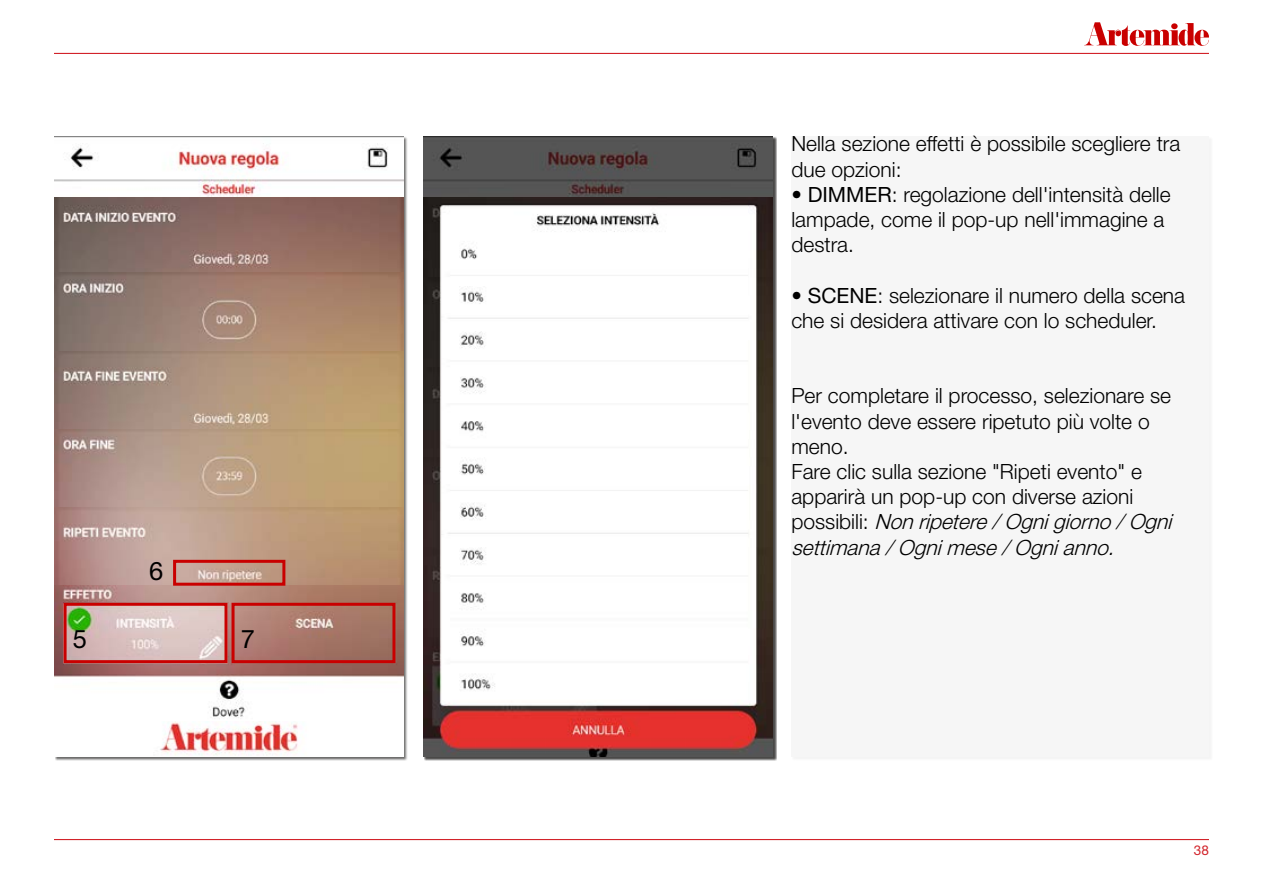
<style>
.page{position:relative;width:1263px;height:893px;background:#fff}
.page>*{position:absolute;margin:0;border:0;box-sizing:border-box;transform-origin:0 0}
.t1{font:25.5px "Helvetica Neue LT Std";color:#000}
.t2{font:300 21px/25.2px "Helvetica Neue LT Std";color:#000}
.t3{font:13.5px "Helvetica Neue LT Std";color:#d2232a}
.s1{font-weight:400}
.s2{font-style:italic}
</style>
<div class="page">
<hr style="left:54px;top:839px;width:1155px;height:1px;background:#d2232a">
<div style="left:791px;top:136px;width:418px;height:621px;background:#f6f6f6"></div>
<svg style="left:1084px;top:22px;width:125px;height:24px"></svg>
<hr style="left:54px;top:53px;width:1155px;height:1px;background:#d2232a">
<img style="left:424px;top:136px;width:349px;height:62px">
<svg style="left:424px;top:198px;width:349px;height:559px"></svg>
<img style="left:55px;top:136px;width:349px;height:62px">
<svg style="left:55px;top:198px;width:349px;height:75px"></svg>
<svg style="left:55px;top:273px;width:349px;height:79px"></svg>
<svg style="left:55px;top:352px;width:349px;height:78px"></svg>
<svg style="left:55px;top:430px;width:349px;height:78px"></svg>
<svg style="left:55px;top:508px;width:349px;height:78px"></svg>
<svg style="left:55px;top:586px;width:349px;height:133px"></svg>
<svg style="left:160px;top:721px;width:138px;height:35px"></svg>
<div style="left:173px;top:560px;width:112px;height:26px;border:3px solid #c90000"></div>
<div style="left:64px;top:603px;width:163px;height:60px;border:3px solid #c90000"></div>
<div style="left:232px;top:603px;width:163px;height:60px;border:3px solid #c90000"></div>
<p class="t1" style="left:149px;top:556px;width:16px">6</p>
<p class="t1" style="left:73px;top:623px;width:16px">5</p>
<p class="t1" style="left:241px;top:623px;width:16px">7</p>
<p class="t2" style="left:791px;top:131px;width:390px">Nella sezione effetti è possibile scegliere tra due opzioni:</p>
<p class="t2" style="left:791px;top:181px;width:381px">• <span class="s1">DIMMER</span>: regolazione dell'intensità delle lampade, come il pop-up nell'immagine a destra.</p>
<p class="t2" style="left:791px;top:282px;width:395px">• <span class="s1">SCENE</span>: selezionare il numero della scena che si desidera attivare con lo scheduler.</p>
<p class="t2" style="left:791px;top:383px;width:388px">Per completare il processo, selezionare se l'evento deve essere ripetuto più volte o meno.<br>Fare clic sulla sezione "Ripeti evento" e apparirà un pop-up con diverse azioni<br>p o s s i b i l i : <span class="s2">Nonripetere/Ognigiorno/Ogni settimana/Ognimese/Ognianno.</span></p>
<p class="t3" style="left:1194px;top:842px;width:17px">38</p>
</div>
